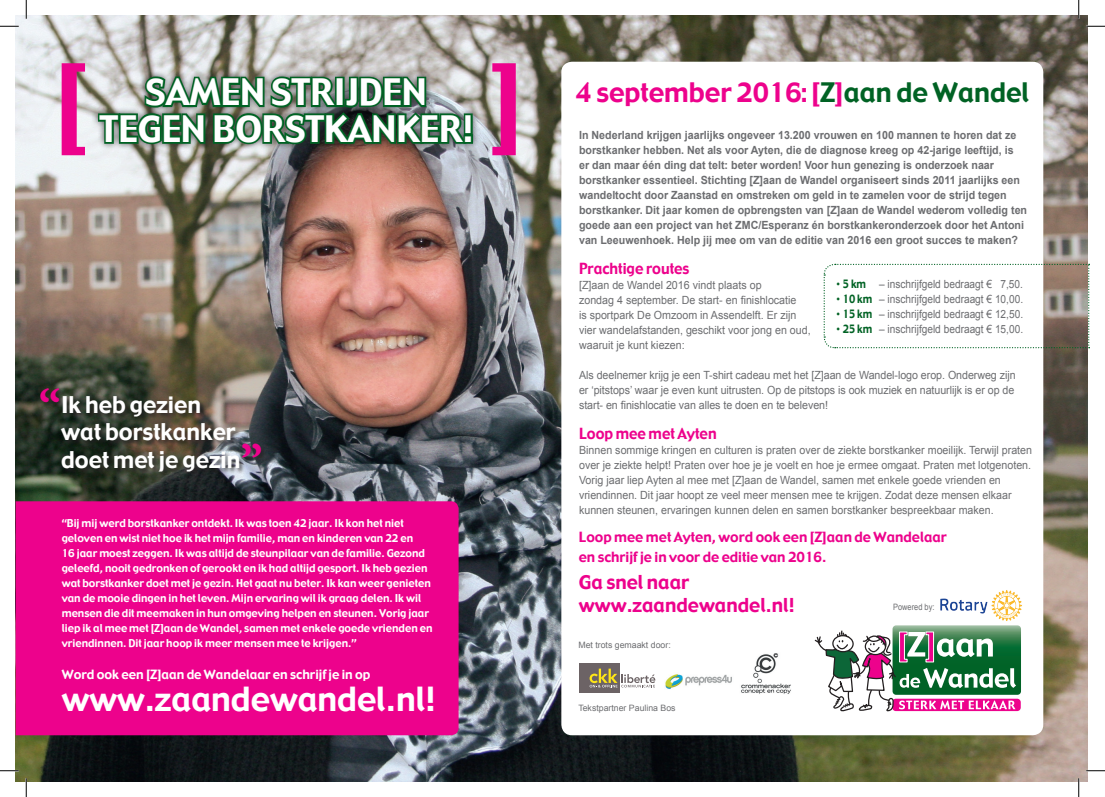
<style>
.page{position:relative;width:1105px;height:797px;background:#fff}
.page>*{position:absolute;margin:0;border:0;box-sizing:border-box;transform-origin:0 0}
.t1{font:100.38px "Gadget";color:#ed028c}
.t2{font:35.62px "Gadget";color:#fff}
.t3{font:32.5px "Gadget";color:#fff}
.t4{font:26.25px "Gadget";color:#ed028c}
.t5{font:22.5px/27.5px "Gadget";color:#fff}
.t6{font:18.75px "Gadget";color:#ed028c}
.t7{font:15px "Gadget";color:#ed028c;scale:.95 1}
.t8{font:13.75px/20px "Gadget";color:#ed028c}
.t9{font:12.5px "Gadget";color:#fff}
.t10{font:11.25px/15px "Arial";color:#6c6d70;scale:.95 1}
.t11{font:700 11.25px/15px "Arial";color:#6c6d70;scale:.95 1}
.t12{font:11.25px "Arial";color:#6c6d70;scale:.9 1}
.t13{font:10.62px/15px "Gadget";color:#fff}
.t14{font:8.75px "Arial";color:#6c6d70}
.t15{font:8.75px "Arial";color:#6c6d70;scale:.85 1}
.s1{font-family:"Minion";font-weight:900;font-size:47.5px;color:#ed028c}
.s2{color:#006224}
.s3{font-family:"Gadget";color:#006224}
</style>
<div class="page">
<img style="left:16px;top:16px;width:1072px;height:765px">
<div style="left:561px;top:62px;width:482px;height:673px;background:#fff;border-radius:11px"></div>
<div style="left:16px;top:501px;width:443px;height:234px;background:#ed028c"></div>
<div style="left:91px;top:70px;width:389px;height:81px;background:#231f20;opacity:.75"></div>
<img style="left:96px;top:74px;width:379px;height:73px">
<div style="left:40px;top:386px;width:227px;height:91px;background:#231f20;opacity:.75"></div>
<svg style="left:815px;top:625px;width:206px;height:86px"></svg>
<img style="left:940px;top:590px;width:82px;height:31px">
<div style="left:579px;top:663px;width:40px;height:29px;background:#6c6365"></div>
<svg style="left:590px;top:668px;width:65px;height:19px"></svg>
<img style="left:665px;top:674px;width:67px;height:15px">
<img style="left:741px;top:653px;width:50px;height:41px">
<svg style="left:823px;top:263px;width:267px;height:86px"></svg>
<svg style="left:0;top:25px;width:19px;height:2px"></svg>
<svg style="left:1086px;top:25px;width:19px;height:2px"></svg>
<svg style="left:0;top:770px;width:19px;height:1px"></svg>
<svg style="left:1086px;top:770px;width:19px;height:1px"></svg>
<svg style="left:25px;top:0;width:2px;height:19px"></svg>
<svg style="left:25px;top:778px;width:2px;height:19px"></svg>
<svg style="left:1078px;top:0;width:1px;height:19px"></svg>
<svg style="left:1078px;top:778px;width:1px;height:19px"></svg>
<p class="t1" style="left:53px;top:37px;width:35px">[</p>
<p class="t2" style="left:146px;top:69px;width:283px">SAMEN STRIJDEN</p>
<p class="t2" style="left:100px;top:106px;width:376px">TEGEN BORSTKANKER!</p>
<p class="t1" style="left:491px;top:37px;width:35px">]</p>
<p class="t5" style="left:61px;top:392px;width:203px;text-indent:-22px"><span class="s1">“</span>Ik heb gezien<br>wat borstkanker doet met je gezin<span class="s1">”</span></p>
<p class="t13" style="left:62px;top:516px;width:372px">“Bij mij werd borstkanker ontdekt. Ik was toen 42 jaar. Ik kon het niet geloven en wist niet hoe ik het mijn familie, man en kinderen van 22 en<br>16 jaar moest zeggen. Ik was altijd de steunpilaar van de familie. Gezond geleefd, nooit gedronken of gerookt en ik had altijd gesport. Ik heb gezien wat borstkanker doet met je gezin. Het gaat nu beter. Ik kan weer genieten van de mooie dingen in het leven. Mijn ervaring wil ik graag delen. Ik wil mensen die dit meemaken in hun omgeving helpen en steunen. Vorig jaar liep ik al mee met [Z]aan de Wandel, samen met enkele goede vrienden en vriendinnen. Dit jaar hoop ik meer mensen mee te krijgen.”</p>
<p class="t9" style="left:62px;top:666px;width:310px">Word ook een [Z]aan de Wandelaar en schrijf je in op</p>
<p class="t3" style="left:62px;top:678px;width:375px">www.zaandewandel.nl!</p>
<p class="t4" style="left:575px;top:76px;width:455px">4 september 2016: [<span class="s2">Z</span>]<span class="s2">aan de Wandel</span></p>
<p class="t11" style="left:579px;top:127px;width:473px">In Nederland krijgen jaarlijks ongeveer 13.200 vrouwen en 100 mannen te horen dat ze borstkanker hebben. Net als voor Ayten, die de diagnose kreeg op 42-jarige leeftijd, is<br>er dan maar één ding dat telt: beter worden! Voor hun genezing is onderzoek naar borstkanker essentieel. Stichting [Z]aan de Wandel organiseert sinds 2011 jaarlijks een wandeltocht door Zaanstad en omstreken om geld in te zamelen voor de strijd tegen borstkanker. Dit jaar komen de opbrengsten van [Z]aan de Wandel wederom volledig ten goede aan een project van het ZMC/Esperanz én borstkankeronderzoek door het Antoni van Leeuwenhoek. Help jij mee om van de editie van 2016 een groot succes te maken?</p>
<p class="t7" style="left:579px;top:258px;width:118px">Prachtige routes</p>
<p class="t10" style="left:579px;top:277px;width:245px">[Z]aan de Wandel 2016 vindt plaats op<br>zondag 4 september. De start- en finishlocatie<br>is sportpark De Omzoom in Assendelft. Er zijn vier wandelafstanden, geschikt voor jong en oud, waaruit je kunt kiezen:</p>
<p class="t10" style="left:579px;top:367px;width:461px;text-align:justify">Als deelnemer krijg je een T-shirt cadeau met het [Z]aan de Wandel-logo erop. Onderweg zijn er ‘pitstops’ waar je even kunt uitrusten. Op de pitstops is ook muziek en natuurlijk is er op de start- en finishlocatie van alles te doen en te beleven!</p>
<p class="t7" style="left:579px;top:423px;width:146px">Loop mee met Ayten</p>
<p class="t10" style="left:579px;top:442px;width:478px">Binnen sommige kringen en culturen is praten over de ziekte borstkanker moeilijk. Terwijl praten over je ziekte helpt! Praten over hoe je je voelt en hoe je ermee omgaat. Praten met lotgenoten.<br>Vorig jaar liep Ayten al mee met [Z]aan de Wandel, samen met enkele goede vrienden en vriendinnen. Dit jaar hoopt ze veel meer mensen mee te krijgen. Zodat deze mensen elkaar kunnen steunen, ervaringen kunnen delen en samen borstkanker bespreekbaar maken.</p>
<p class="t12" style="left:836px;top:277px;width:209px"><span class="s2">•</span> <span class="s3">5 km</span> – inschrijfgeld bedraagt € 7,50.</p>
<p class="t12" style="left:836px;top:292px;width:209px"><span class="s2">•</span> <span class="s3">10 km</span> – inschrijfgeld bedraagt € 10,00.</p>
<p class="t12" style="left:836px;top:307px;width:209px"><span class="s2">•</span> <span class="s3">15 km</span> – inschrijfgeld bedraagt € 12,50.</p>
<p class="t12" style="left:836px;top:322px;width:209px"><span class="s2">•</span> <span class="s3">25 km</span> – inschrijfgeld bedraagt € 15,00.</p>
<p class="t8" style="left:579px;top:527px;width:370px">Loop mee met Ayten, word ook een [Z]aan de Wandelaar en schrijf je in voor de editie van 2016.</p>
<p class="t15" style="left:893px;top:601px;width:50px">Powered by:</p>
<p class="t14" style="left:578px;top:639px;width:94px">Met trots gemaakt door:</p>
<p class="t6" style="left:579px;top:570px;width:112px">Ga snel naar</p>
<p class="t6" style="left:579px;top:592px;width:217px">www.zaandewandel.nl!</p>
<p class="t14" style="left:578px;top:702px;width:99px">Tekstpartner Paulina Bos</p>
</div>
